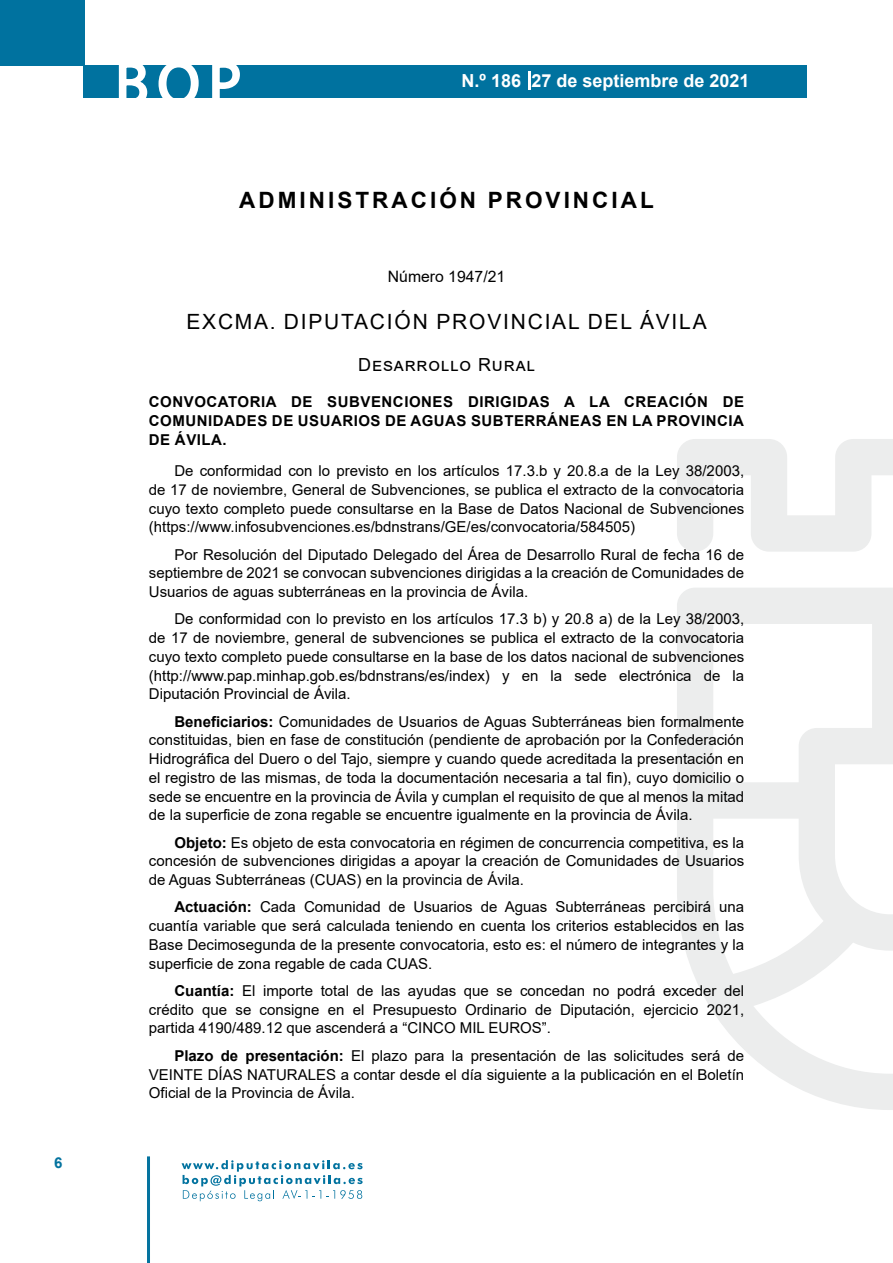
<style>
.page{position:relative;width:893px;height:1263px;background:#fff}
.page>*{position:absolute;margin:0;border:0;box-sizing:border-box;transform-origin:0 0}
.t1{font:500 61.5px "Avant Garde";color:#fff}
.t2{font:700 22.5px "Arial";letter-spacing:.135em;color:#000}
.t3{font:21px "Arial";letter-spacing:.085em;color:#000}
.t4{font:700 18px "Arial";color:#fff}
.t5{font:18px "Arial";letter-spacing:.05em;color:#000}
.t6{font:15.75px "Arial";color:#000}
.t7{font:15px/18.8px "Arial";color:#000;text-align:justify}
.t8{font:700 15px/18.8px "Arial";letter-spacing:.035em;color:#000;text-align:justify}
.t9{font:700 15px "Arial";color:#04739f}
.s1{font-weight:700}
</style>
<div class="page">
<div style="left:0;top:0;width:85px;height:65px;background:#00729f"></div>
<div style="left:84px;top:65px;width:723px;height:33px;background:#00729f"></div>
<svg style="left:118px;top:65px;width:30px;height:33px"></svg>
<svg style="left:158px;top:65px;width:41px;height:33px"></svg>
<svg style="left:212px;top:65px;width:28px;height:33px"></svg>
<svg style="left:182px;top:1160px;width:181px;height:41px"></svg>
<hr style="left:147px;top:1156px;width:3px;height:107px;background:#04739f">
<svg style="left:529px;top:71px;width:2px;height:19px"></svg>
<svg style="left:677px;top:439px;width:216px;height:671px"></svg>
<p class="t9" style="left:54px;top:1152px;width:10px">6</p>
<h1 class="t1" style="left:115px;top:46px;width:128px">BOP</h1>
<p class="t4" style="left:462px;top:68px;width:289px">N.º 186 27 de septiembre de 2021</p>
<h2 class="t2" style="left:239px;top:184px;width:416px">ADMINISTRACIÓN PROVINCIAL</h2>
<p class="t6" style="left:388px;top:266px;width:119px">Número 1947/21</p>
<h3 class="t3" style="left:186px;top:307px;width:522px">EXCMA. DIPUTACIÓN PROVINCIAL DEL ÁVILA</h3>
<p class="t5" style="left:358px;top:353px;width:178px">Desarrollo Rural</p>
<p class="t8" style="left:149px;top:393px;width:597px">CONVOCATORIA DE SUBVENCIONES DIRIGIDAS A LA CREACIÓN DE COMUNIDADES DE USUARIOS DE AGUAS SUBTERRÁNEAS EN LA PROVINCIA DE ÁVILA.</p>
<p class="t7" style="left:149px;top:461px;width:597px;text-indent:26px">De conformidad con lo previsto en los artículos 17.3.b y 20.8.a de la Ley 38/2003, de 17 de noviembre, General de Subvenciones, se publica el extracto de la convocatoria cuyo texto completo puede consultarse en la Base de Datos Nacional de Subvenciones (https://www.infosubvenciones.es/bdnstrans/GE/es/convocatoria/584505)</p>
<p class="t7" style="left:149px;top:545px;width:597px;text-indent:26px">Por Resolución del Diputado Delegado del Área de Desarrollo Rural de fecha 16 de septiembre de 2021 se convocan subvenciones dirigidas a la creación de Comunidades de Usuarios de aguas subterráneas en la provincia de Ávila.</p>
<p class="t7" style="left:149px;top:610px;width:597px;text-indent:26px">De conformidad con lo previsto en los artículos 17.3 b) y 20.8 a) de la Ley 38/2003, de 17 de noviembre, general de subvenciones se publica el extracto de la convocatoria cuyo texto completo puede consultarse en la base de los datos nacional de subvenciones (http://www.pap.minhap.gob.es/bdnstrans/es/index) y en la sede electrónica de la Diputación Provincial de Ávila.</p>
<p class="t7" style="left:149px;top:712px;width:597px;text-indent:26px"><span class="s1">Beneficiarios:</span> Comunidades de Usuarios de Aguas Subterráneas bien formalmente constituidas, bien en fase de constitución (pendiente de aprobación por la Confederación Hidrográfica del Duero o del Tajo, siempre y cuando quede acreditada la presentación en el registro de las mismas, de toda la documentación necesaria a tal fin), cuyo domicilio o sede se encuentre en la provincia de Ávila y cumplan el requisito de que al menos la mitad de la superficie de zona regable se encuentre igualmente en la provincia de Ávila.</p>
<p class="t7" style="left:149px;top:833px;width:597px;text-indent:26px"><span class="s1">Objeto:</span> Es objeto de esta convocatoria en régimen de concurrencia competitiva, es la concesión de subvenciones dirigidas a apoyar la creación de Comunidades de Usuarios de Aguas Subterráneas (CUAS) en la provincia de Ávila.</p>
<p class="t7" style="left:149px;top:898px;width:597px;text-indent:26px"><span class="s1">Actuación:</span> Cada Comunidad de Usuarios de Aguas Subterráneas percibirá una cuantía variable que será calculada teniendo en cuenta los criterios establecidos en las Base Decimosegunda de la presente convocatoria, esto es: el número de integrantes y la superficie de zona regable de cada CUAS.</p>
<p class="t7" style="left:149px;top:981px;width:597px;text-indent:26px"><span class="s1">Cuantía:</span> El importe total de las ayudas que se concedan no podrá exceder del crédito que se consigne en el Presupuesto Ordinario de Diputación, ejercicio 2021, partida 4190/489.12 que ascenderá a “CINCO MIL EUROS”.</p>
<p class="t7" style="left:149px;top:1046px;width:597px;text-indent:26px"><span class="s1">Plazo de presentación:</span> El plazo para la presentación de las solicitudes será de VEINTE DÍAS NATURALES a contar desde el día siguiente a la publicación en el Boletín Oficial de la Provincia de Ávila.</p>
</div>
